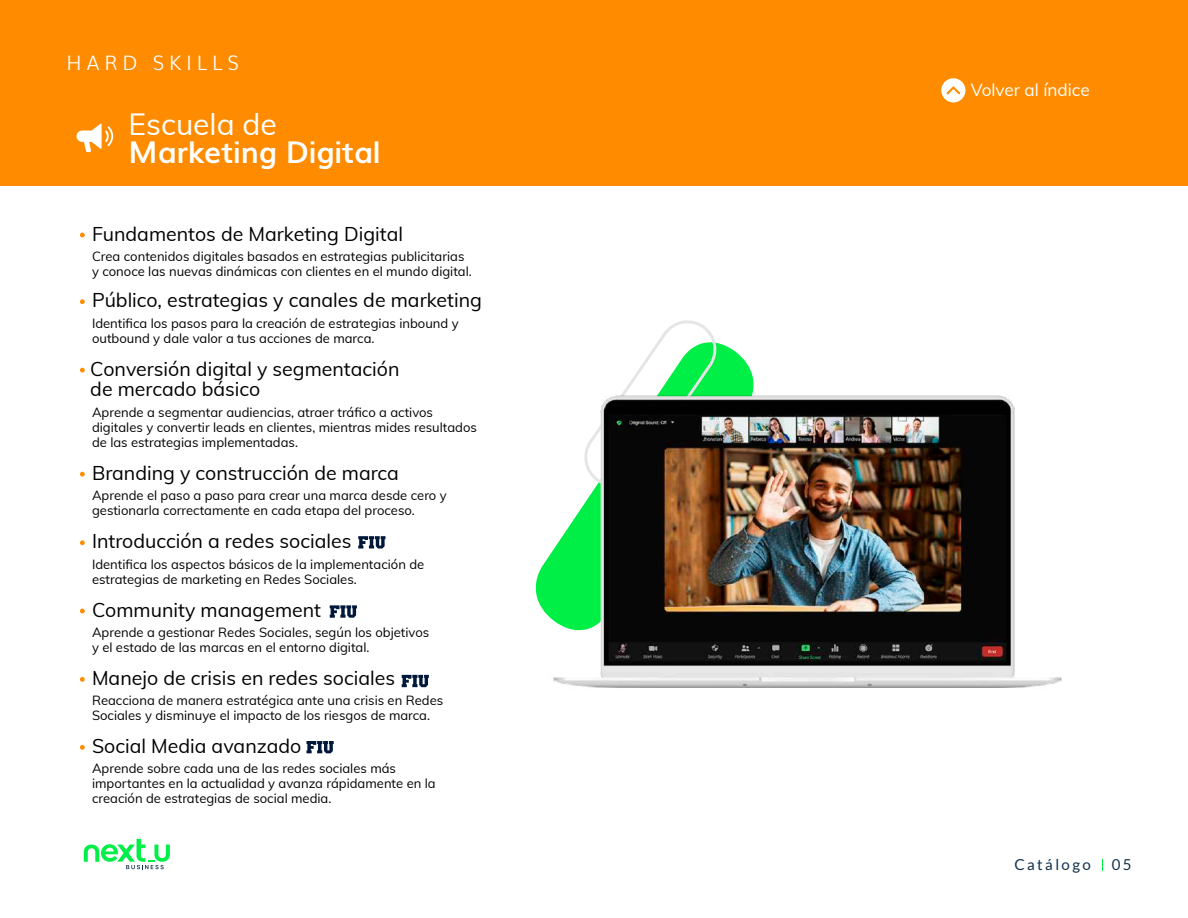
<style>
.page{position:relative;width:1188px;height:918px;background:#fff}
.page>*{position:absolute;margin:0;border:0;box-sizing:border-box;transform-origin:0 0}
.t1{font:700 30px "Muli";color:#fff}
.t2{font:30px "Muli";color:#fff}
.t3{font:300 19.95px "Muli";letter-spacing:.24em;color:#fff}
.t4{font:19.5px/20.2px "Muli";color:#000}
.t5{font:17.1px "Muli";color:#fff}
.t6{font:15.15px "Lato";letter-spacing:.16em;color:#12304b}
.t7{font:13.05px/15px "Muli";color:#000}
</style>
<div class="page">
<svg style="left:1102px;top:859px;width:1px;height:12px"></svg>
<svg style="left:80px;top:233px;width:5px;height:4px"></svg>
<svg style="left:80px;top:299px;width:5px;height:5px"></svg>
<svg style="left:80px;top:368px;width:5px;height:5px"></svg>
<svg style="left:80px;top:472px;width:5px;height:5px"></svg>
<img style="left:538px;top:320px;width:524px;height:368px">
<svg style="left:84px;top:839px;width:86px;height:30px"></svg>
<svg style="left:80px;top:540px;width:5px;height:5px"></svg>
<svg style="left:358px;top:536px;width:27px;height:13px"></svg>
<svg style="left:80px;top:609px;width:5px;height:4px"></svg>
<svg style="left:330px;top:605px;width:27px;height:13px"></svg>
<svg style="left:80px;top:677px;width:5px;height:5px"></svg>
<svg style="left:402px;top:675px;width:27px;height:12px"></svg>
<svg style="left:80px;top:745px;width:5px;height:5px"></svg>
<svg style="left:306px;top:741px;width:28px;height:12px"></svg>
<div style="left:0;top:0;width:1188px;height:186px;background:#ff8c00"></div>
<svg style="left:77px;top:124px;width:36px;height:28px"></svg>
<svg style="left:941px;top:78px;width:25px;height:24px"></svg>
<h2 class="t3" style="left:66px;top:47px;width:174px">HARD SKILLS</h2>
<h1 class="t2" style="left:129px;top:102px;width:150px">Escuela de</h1>
<h1 class="t1" style="left:129px;top:128px;width:254px">Marketing Digital</h1>
<h3 class="t4" style="left:92px;top:223px;width:313px">Fundamentos de Marketing Digital</h3>
<p class="t7" style="left:92px;top:248px;width:381px">Crea contenidos digitales basados en estrategias publicitarias y conoce las nuevas dinámicas con clientes en el mundo digital.</p>
<h3 class="t4" style="left:92px;top:289px;width:391px">Público, estrategias y canales de marketing</h3>
<p class="t7" style="left:92px;top:315px;width:368px">Identifica los pasos para la creación de estrategias inbound y outbound y dale valor a tus acciones de marca.</p>
<h3 class="t4" style="left:90px;top:358px;width:311px">Conversión digital y segmentación de mercado básico</h3>
<p class="t7" style="left:92px;top:404px;width:386px">Aprende a segmentar audiencias, atraer tráfico a activos digitales y convertir leads en clientes, mientras mides resultados de las estrategias implementadas.</p>
<h3 class="t4" style="left:92px;top:462px;width:308px">Branding y construcción de marca</h3>
<p class="t7" style="left:92px;top:487px;width:356px">Aprende el paso a paso para crear una marca desde cero y gestionarla correctamente en cada etapa del proceso.</p>
<h3 class="t4" style="left:92px;top:530px;width:261px">Introducción a redes sociales</h3>
<p class="t7" style="left:92px;top:556px;width:334px">Identifica los aspectos básicos de la implementación de estrategias de marketing en Redes Sociales.</p>
<h3 class="t4" style="left:92px;top:599px;width:231px">Community management</h3>
<p class="t7" style="left:92px;top:624px;width:339px">Aprende a gestionar Redes Sociales, según los objetivos y el estado de las marcas en el entorno digital.</p>
<h3 class="t4" style="left:92px;top:667px;width:305px">Manejo de crisis en redes sociales</h3>
<p class="t7" style="left:92px;top:693px;width:353px">Reacciona de manera estratégica ante una crisis en Redes<br>Sociales y disminuye el impacto de los riesgos de marca.</p>
<h3 class="t4" style="left:92px;top:735px;width:211px">Social Media avanzado</h3>
<p class="t7" style="left:92px;top:761px;width:345px">Aprende sobre cada una de las redes sociales más importantes en la actualidad y avanza rápidamente en la creación de estrategias de social media.</p>
<h3 class="t5" style="left:971px;top:77px;width:120px">Volver al índice</h3>
<p class="t6" style="left:1014px;top:856px;width:78px">Catálogo</p>
<p class="t6" style="left:1112px;top:856px;width:21px">05</p>
</div>
